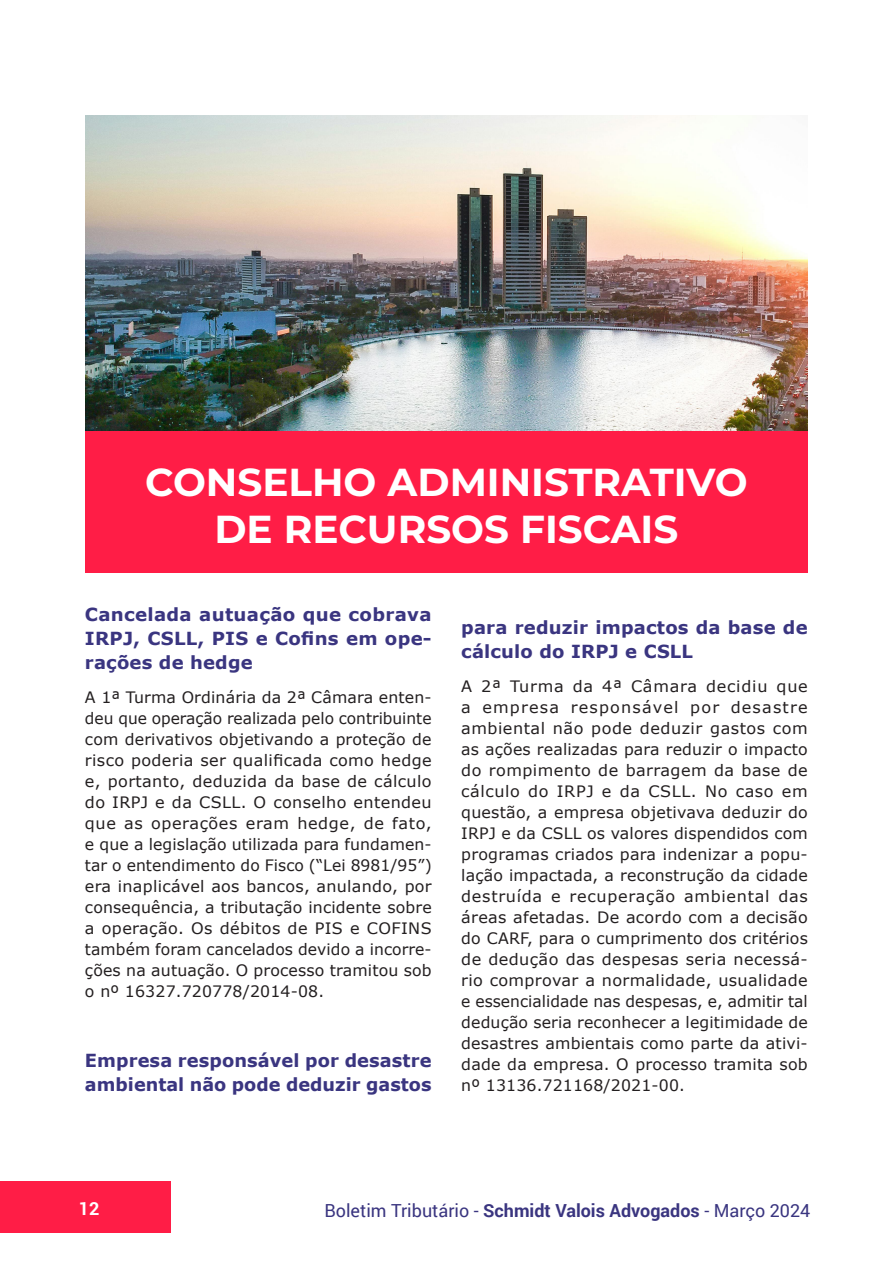
<style>
.page{position:relative;width:893px;height:1263px;background:#fff}
.page>*{position:absolute;margin:0;border:0;box-sizing:border-box;transform-origin:0 0}
.titulo_branco{font:700 39px/46.8px "Montserrat";color:#fff;text-align:center}
.subtitulo_azul{font:700 18px/24px "Verdana";letter-spacing:.01em;color:#3a3580}
.t1{font:18px "Roboto";color:#3a3580}
.t2{font:700 18px "Roboto";color:#fff}
.text{font:15.75px/21px "Verdana";letter-spacing:.01em;color:#231f20;text-align:justify}
.s1{font-weight:700}
</style>
<div class="page">
<div style="left:0;top:1182px;width:171px;height:51px;background:#ff1d46"></div>
<img style="left:85px;top:116px;width:723px;height:315px">
<div style="left:85px;top:431px;width:723px;height:141px;background:#ff1d46"></div>
<p class="titulo_branco" style="left:145px;top:457px;width:604px">CONSELHO ADMINISTRATIVO<br>DE RECURSOS FISCAIS</p>
<p class="subtitulo_azul" style="left:85px;top:602px;width:348px;text-align:justify">Cancelada autuação que cobrava IRPJ, CSLL, PIS e Cofins em ope&shy;rações de hedge</p>
<p class="text" style="left:85px;top:687px;width:348px">A 1ª Turma Ordinária da 2ª Câmara enten&shy;deu que operação realizada pelo contribuinte com derivativos objetivando a proteção de risco poderia ser qualificada como hedge e, portanto, deduzida da base de cálculo do IRPJ e da CSLL. O conselho entendeu que as operações eram hedge, de fato, e que a legislação utilizada para fundamen&shy;tar o entendimento do Fisco (“Lei 8981/95”) era inaplicável aos bancos, anulando, por consequência, a tributação incidente sobre a operação. Os débitos de PIS e COFINS também foram cancelados devido a incorre&shy;ções na autuação. O processo tramitou sob o nº 16327.720778/2014-08.</p>
<p class="subtitulo_azul" style="left:85px;top:1048px;width:348px">Empresa responsável por desastre ambiental não pode deduzir gastos</p>
<p class="subtitulo_azul" style="left:461px;top:615px;width:348px">para reduzir impactos da base de cálculo do IRPJ e CSLL</p>
<p class="text" style="left:461px;top:676px;width:348px">A 2ª Turma da 4ª Câmara decidiu que a empresa responsável por desastre ambiental não pode deduzir gastos com as ações realizadas para reduzir o impacto do rompimento de barragem da base de cálculo do IRPJ e da CSLL. No caso em questão, a empresa objetivava deduzir do IRPJ e da CSLL os valores dispendidos com programas criados para indenizar a popu&shy;lação impactada, a reconstrução da cidade destruída e recuperação ambiental das áreas afetadas. De acordo com a decisão do CARF, para o cumprimento dos critérios de dedução das despesas seria necessá&shy;rio comprovar a normalidade, usualidade e essencialidade nas despesas, e, admitir tal dedução seria reconhecer a legitimidade de desastres ambientais como parte da ativi&shy;dade da empresa. O processo tramita sob nº 13136.721168/2021-00.</p>
<p class="t2" style="left:79px;top:1195px;width:22px">12</p>
<p class="t1" style="left:324px;top:1198px;width:487px">Boletim Tributário - <span class="s1">Schmidt Valois Advogados</span> - Março 2024</p>
</div>
